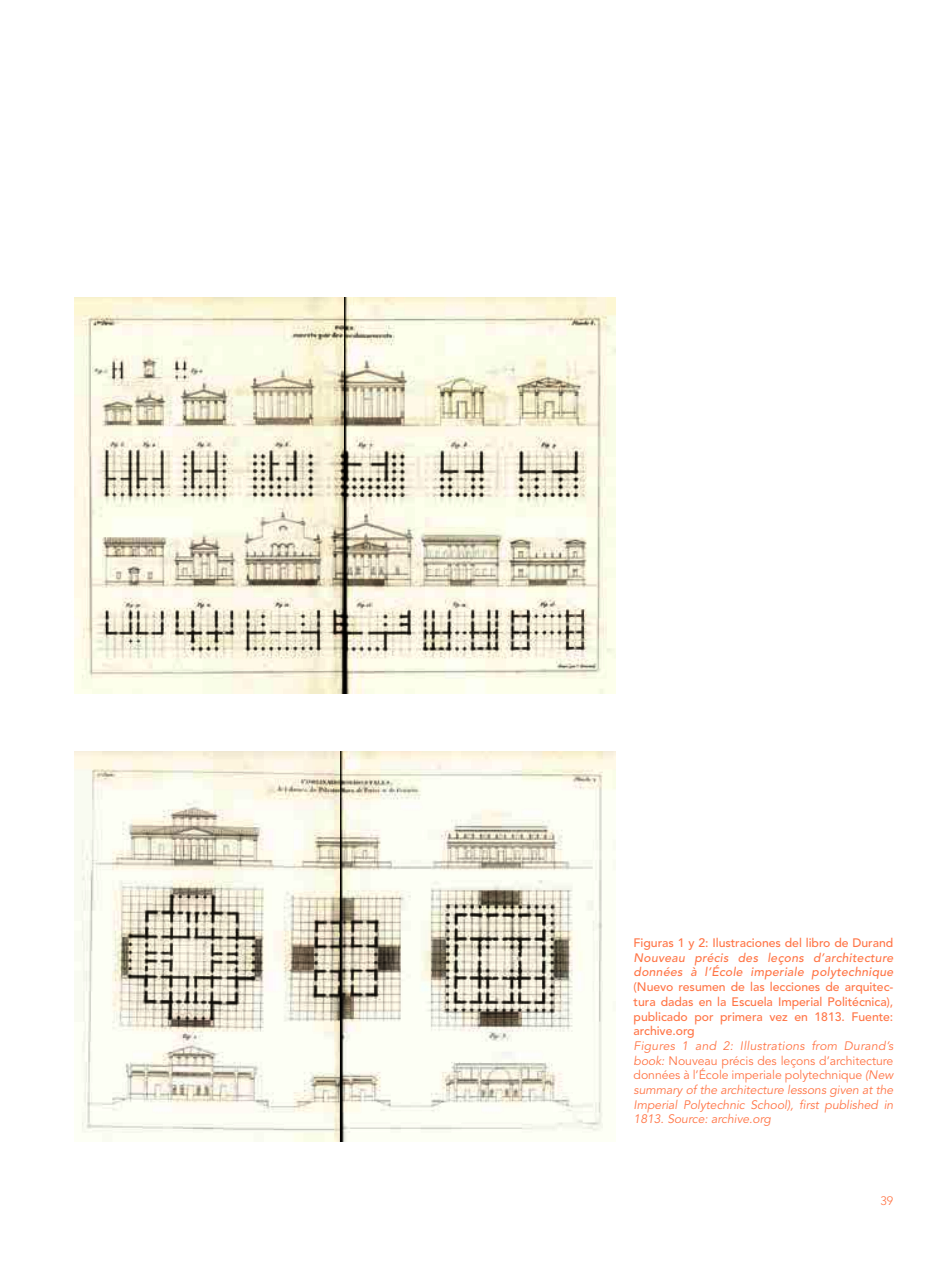
<style>
.page{position:relative;width:943px;height:1265px;background:#fff}
.page>*{position:absolute;margin:0;border:0;box-sizing:border-box;transform-origin:0 0}
.t1{font:italic 12.25px/14.7px "Avenir LT Std";letter-spacing:-.005em;color:#ff7546;text-align:justify}
.t2{font:500 12.25px/14.7px "Avenir LT Std";letter-spacing:-.005em;color:#ff7546;text-align:justify}
.t3{font:italic 500 12.25px/14.7px "Avenir LT Std";letter-spacing:.02em;color:#ff7546}
.t4{font:300 12.25px "Avenir LT Std";color:#ff7546}
.s1{font-style:normal}
</style>
<div class="page">
<img style="left:74px;top:297px;width:541px;height:396px">
<img style="left:74px;top:752px;width:541px;height:389px">
<p class="t2" style="left:633px;top:936px;width:261px">Figuras 1 y 2: Ilustraciones del libro de Durand</p>
<p class="t3" style="left:633px;top:950px;width:261px">Nouveau précis des leçons d’architecture données à l’École imperiale polytechnique</p>
<p class="t2" style="left:633px;top:980px;width:261px">(Nuevo resumen de las lecciones de arquitec&shy;tura dadas en la Escuela Imperial Politécnica), publicado por primera vez en 1813. Fuente: archive.org</p>
<p class="t1" style="left:633px;top:1039px;width:261px">Figures 1 and 2: Illustrations from Durand’s book: <span class="s1">Nouveau précis des leçons d’architecture données à l’École imperiale polytechnique</span> (New summary of the architecture lessons given at the Imperial Polytechnic School), first published in 1813. Source: archive.org</p>
<p class="t4" style="left:880px;top:1194px;width:14px">39</p>
</div>
